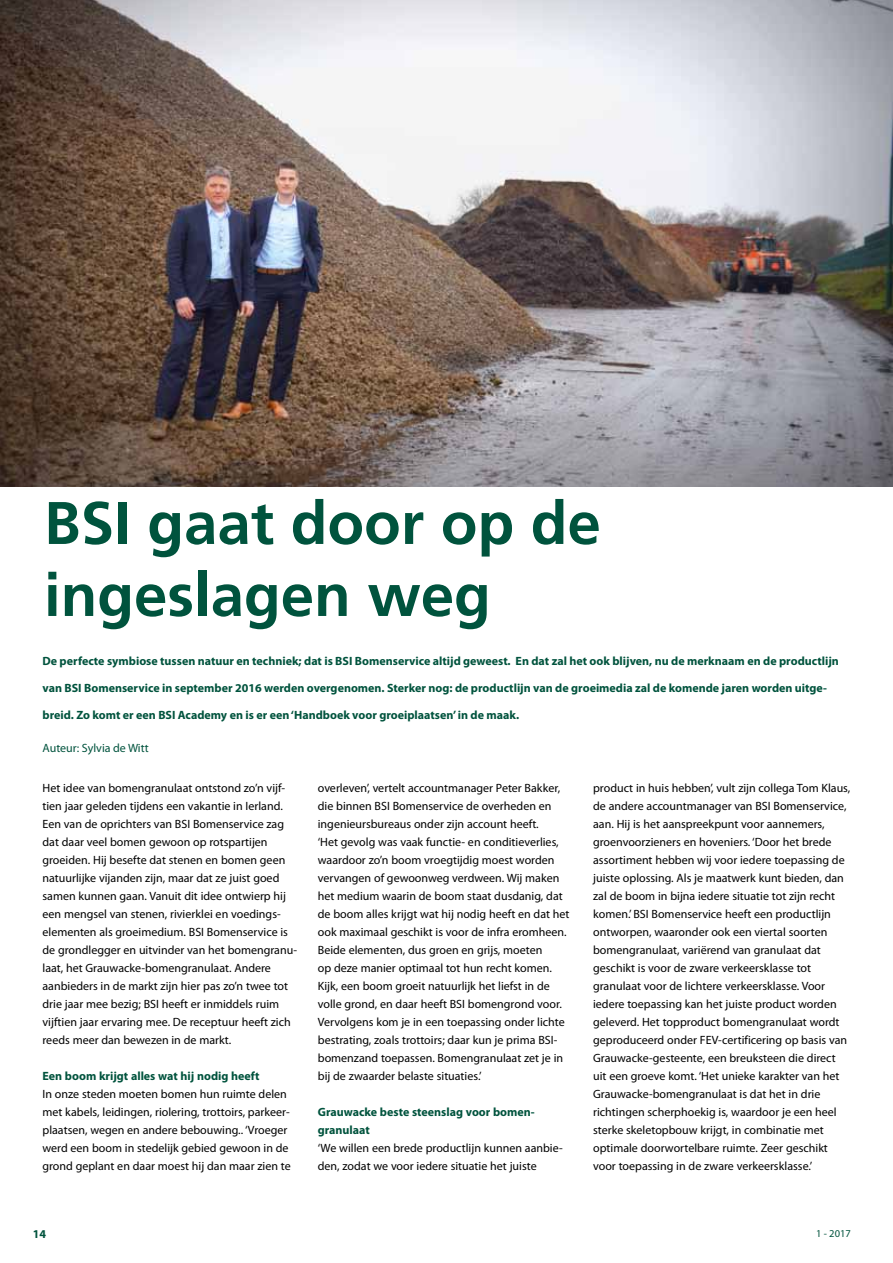
<style>
.page{position:relative;width:893px;height:1263px;background:#fff}
.page>*{position:absolute;margin:0;border:0;box-sizing:border-box;transform-origin:0 0}
.t1{font:700 60px/72px "Frutiger";color:#00533d}
.t2{font:12px/18px "Myriad Pro";color:#000}
.t3{font:700 12px/18px "Myriad Pro";color:#00533d}
.t4{font:12px "Myriad Pro";color:#00533d}
.t5{font:10.5px "Myriad Pro";color:#00533d}
</style>
<div class="page">
<img style="left:0;top:0;width:893px;height:487px">
<h1 class="t1" style="left:44px;top:486px;width:558px">BSI gaat door op de ingeslagen weg</h1>
<p class="t3" style="left:43px;top:652px;width:798px">De perfecte symbiose tussen natuur en techniek; dat is BSI Bomenservice altijd geweest. En dat zal het ook blijven, nu de merknaam en de productlijn</p>
<p class="t3" style="left:43px;top:679px;width:786px">van BSI Bomenservice in september 2016 werden overgenomen. Sterker nog: de productlijn van de groeimedia zal de komende jaren worden uitge-</p>
<p class="t3" style="left:43px;top:706px;width:478px">breid. Zo komt er een BSI Academy en is er een ‘Handboek voor groeiplaatsen’ in de maak.</p>
<p class="t4" style="left:43px;top:741px;width:108px">Auteur: Sylvia de Witt</p>
<p class="t2" style="left:43px;top:779px;width:256px">Het idee van bomengranulaat ontstond zo’n vijf&shy;tien jaar geleden tijdens een vakantie in Ierland.<br>Een van de oprichters van BSI Bomenservice zag dat daar veel bomen gewoon op rotspartijen groeiden. Hij besefte dat stenen en bomen geen natuurlijke vijanden zijn, maar dat ze juist goed samen kunnen gaan. Vanuit dit idee ontwierp hij een mengsel van stenen, rivierklei en voedings&shy;elementen als groeimedium. BSI Bomenservice is de grondlegger en uitvinder van het bomengranu&shy;laat, het Grauwacke-bomengranulaat. Andere aanbieders in de markt zijn hier pas zo’n twee tot drie jaar mee bezig; BSI heeft er inmiddels ruim vijftien jaar ervaring mee. De receptuur heeft zich reeds meer dan bewezen in de markt.</p>
<p class="t3" style="left:43px;top:1067px;width:218px">Een boom krijgt alles wat hij nodig heeft</p>
<p class="t2" style="left:43px;top:1085px;width:250px">In onze steden moeten bomen hun ruimte delen met kabels, leidingen, riolering, trottoirs, parkeer&shy;plaatsen, wegen en andere bebouwing.. ‘Vroeger werd een boom in stedelijk gebied gewoon in de grond geplant en daar moest hij dan maar zien te</p>
<p class="t2" style="left:318px;top:779px;width:253px">overleven’, vertelt accountmanager Peter Bakker, die binnen BSI Bomenservice de overheden en ingenieursbureaus onder zijn account heeft.<br>‘Het gevolg was vaak functie- en conditieverlies, waardoor zo’n boom vroegtijdig moest worden vervangen of gewoonweg verdween. Wij maken het medium waarin de boom staat dusdanig, dat de boom alles krijgt wat hij nodig heeft en dat het ook maximaal geschikt is voor de infra eromheen.<br>Beide elementen, dus groen en grijs, moeten<br>op deze manier optimaal tot hun recht komen.<br>Kijk, een boom groeit natuurlijk het liefst in de volle grond, en daar heeft BSI bomengrond voor.<br>Vervolgens kom je in een toepassing onder lichte bestrating, zoals trottoirs; daar kun je prima BSI&shy;bomenzand toepassen. Bomengranulaat zet je in bij de zwaarder belaste situaties.’</p>
<p class="t3" style="left:318px;top:1103px;width:218px">Grauwacke beste steenslag voor bomen&shy;granulaat</p>
<p class="t2" style="left:318px;top:1139px;width:246px">‘We willen een brede productlijn kunnen aanbie&shy;den, zodat we voor iedere situatie het juiste</p>
<p class="t2" style="left:593px;top:779px;width:259px">product in huis hebben’, vult zijn collega Tom Klaus, de andere accountmanager van BSI Bomenservice, aan. Hij is het aanspreekpunt voor aannemers, groenvoorzieners en hoveniers. ‘Door het brede assortiment hebben wij voor iedere toepassing de juiste oplossing. Als je maatwerk kunt bieden, dan zal de boom in bijna iedere situatie tot zijn recht komen.’ BSI Bomenservice heeft een productlijn ontworpen, waaronder ook een viertal soorten bomengranulaat, variërend van granulaat dat geschikt is voor de zware verkeersklasse tot granulaat voor de lichtere verkeersklasse. Voor iedere toepassing kan het juiste product worden geleverd. Het topproduct bomengranulaat wordt geproduceerd onder FEV-certificering op basis van Grauwacke-gesteente, een breuksteen die direct uit een groeve komt. ‘Het unieke karakter van het Grauwacke-bomengranulaat is dat het in drie richtingen scherphoekig is, waardoor je een heel sterke skeletopbouw krijgt, in combinatie met optimale doorwortelbare ruimte. Zeer geschikt voor toepassing in de zware verkeersklasse.’</p>
<p class="t3" style="left:33px;top:1224px;width:15px">14</p>
<p class="t5" style="left:816px;top:1227px;width:36px">1 - 2017</p>
</div>
